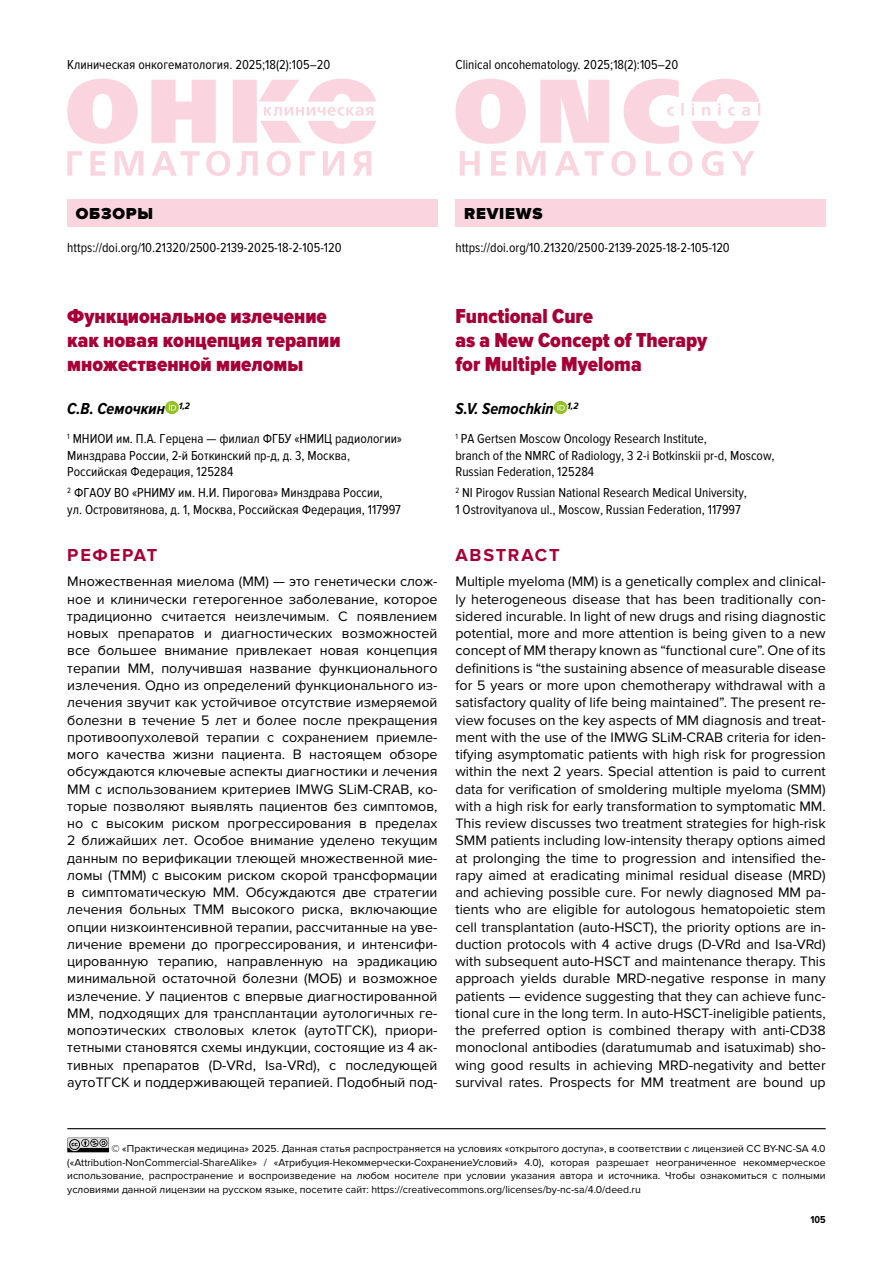
<style>
.page{position:relative;width:893px;height:1263px;background:#fff}
.page>*{position:absolute;margin:0;border:0;box-sizing:border-box;transform-origin:0 0}
.t1{font:900 21px/24px "Proxima Nova Cond";color:#a70037}
.t2{font:700 18px "Proxima Nova";letter-spacing:.1em;color:#a70037}
.t3{font:italic 700 16.5px "Proxima Nova Cond";color:#000}
.t4{font:900 16.5px "Proxima Nova";letter-spacing:.05em;color:#000}
.t5{font:14.25px/17.2px "Proxima Nova";color:#000;text-align:justify}
.t6{font:13.5px/16.5px "Proxima Nova Cond";color:#000}
.t7{font:10.5px/13.5px "Proxima Nova";color:#000;text-align:justify}
.t8{font:700 10.5px "Proxima Nova Cond";color:#000}
</style>
<div class="page">
<svg style="left:460px;top:151px;width:295px;height:25px"></svg>
<svg style="left:455px;top:79px;width:305px;height:65px"></svg>
<svg style="left:67px;top:79px;width:309px;height:65px"></svg>
<svg style="left:67px;top:151px;width:304px;height:25px"></svg>
<svg style="left:67px;top:1138px;width:42px;height:14px"></svg>
<hr style="left:67px;top:1128px;width:759px;height:1px;background:#000">
<div style="left:67px;top:200px;width:370px;height:27px;background:#fad5e0"></div>
<svg style="left:165px;top:401px;width:14px;height:13px"></svg>
<div style="left:455px;top:200px;width:371px;height:27px;background:#fad5e0"></div>
<svg style="left:554px;top:401px;width:13px;height:13px"></svg>
<p class="t6" style="left:67px;top:57px;width:265px">Клиническая онкогематология. 2025;18(2):105–20</p>
<p class="t6" style="left:455px;top:57px;width:224px">Clinical oncohematology. 2025;18(2):105–20</p>
<p class="t4" style="left:76px;top:204px;width:79px">ОБЗОРЫ</p>
<p class="t6" style="left:67px;top:240px;width:276px">https://doi.org/10.21320/2500-2139-2025-18-2-105-120</p>
<p class="t4" style="left:464px;top:204px;width:80px">REVIEWS</p>
<p class="t6" style="left:455px;top:240px;width:276px">https://doi.org/10.21320/2500-2139-2025-18-2-105-120</p>
<h1 class="t1" style="left:67px;top:305px;width:275px">Функциональное излечение как новая концепция терапии множественной миеломы</h1>
<p class="t3" style="left:67px;top:399px;width:124px">С.В. Семочкин <sup>1,2</sup></p>
<p class="t6" style="left:67px;top:431px;width:336px"><sup>1</sup> МНИОИ им. П.А. Герцена — филиал ФГБУ «НМИЦ радиологии»<br>Минздрава России, 2-й Боткинский пр-д, д. 3, Москва,<br>Российская Федерация, 125284</p>
<p class="t6" style="left:67px;top:485px;width:335px"><sup>2</sup> ФГАОУ ВО «РНИМУ им. Н.И. Пирогова» Минздрава России,<br>ул. Островитянова, д. 1, Москва, Российская Федерация, 117997</p>
<p class="t2" style="left:67px;top:544px;width:91px">РЕФЕРАТ</p>
<p class="t5" style="left:67px;top:573px;width:372px">Множественная миелома (ММ) — это генетически слож&shy;ное и клинически гетерогенное заболевание, которое традиционно считается неизлечимым. С появлением новых препаратов и диагностических возможностей все большее внимание привлекает новая концепция терапии ММ, получившая название функционального излечения. Одно из определений функционального из&shy;лечения звучит как устойчивое отсутствие измеряемой болезни в течение 5 лет и более после прекращения противоопухолевой терапии с сохранением приемле&shy;мого качества жизни пациента. В настоящем обзоре обсуждаются ключевые аспекты диагностики и лечения ММ с использованием критериев IMWG SLiM-CRAB, ко&shy;торые позволяют выявлять пациентов без симптомов, но с высоким риском прогрессирования в пределах 2 ближайших лет. Особое внимание уделено текущим данным по верификации тлеющей множественной мие&shy;ломы (ТММ) с высоким риском скорой трансформации в симптоматическую ММ. Обсуждаются две стратегии лечения больных ТММ высокого риска, включающие опции низкоинтенсивной терапии, рассчитанные на уве&shy;личение времени до прогрессирования, и интенсифи&shy;цированную терапию, направленную на эрадикацию минимальной остаточной болезни (МОБ) и возможное излечение. У пациентов с впервые диагностированной ММ, подходящих для трансплантации аутологичных ге&shy;мопоэтических стволовых клеток (аутоТГСК), приори&shy;тетными становятся схемы индукции, состоящие из 4 ак&shy;тивных препаратов (D-VRd, Isa-VRd), с последующей аутоТГСК и поддерживающей терапией. Подобный под-</p>
<h1 class="t1" style="left:455px;top:305px;width:253px">Functional Cure<br>as a New Concept of Therapy for Multiple Myeloma</h1>
<p class="t3" style="left:455px;top:399px;width:124px">S.V. Semochkin <sup>1,2</sup></p>
<p class="t6" style="left:455px;top:431px;width:321px"><sup>1</sup> PA Gertsen Moscow Oncology Research Institute,<br>branch of the NMRC of Radiology, 3 2-i Botkinskii pr-d, Moscow,<br>Russian Federation, 125284</p>
<p class="t6" style="left:455px;top:485px;width:293px"><sup>2</sup> NI Pirogov Russian National Research Medical University,<br>1 Ostrovityanova ul., Moscow, Russian Federation, 117997</p>
<p class="t2" style="left:455px;top:544px;width:106px">ABSTRACT</p>
<p class="t5" style="left:455px;top:573px;width:372px">Multiple myeloma (MM) is a genetically complex and clinical&shy;ly heterogeneous disease that has been traditionally con&shy;sidered incurable. In light of new drugs and rising diagnostic potential, more and more attention is being given to a new concept of MM therapy known as “functional cure”. One of its definitions is “the sustaining absence of measurable disease for 5 years or more upon chemotherapy withdrawal with a satisfactory quality of life being maintained”. The present re&shy;view focuses on the key aspects of MM diagnosis and treat&shy;ment with the use of the IMWG SLiM-CRAB criteria for iden&shy;tifying asymptomatic patients with high risk for progression within the next 2 years. Special attention is paid to current data for verification of smoldering multiple myeloma (SMM) with a high risk for early transformation to symptomatic MM.<br>This review discusses two treatment strategies for high-risk SMM patients including low-intensity therapy options aimed at prolonging the time to progression and intensified the&shy;rapy aimed at eradicating minimal residual disease (MRD) and achieving possible cure. For newly diagnosed MM pa&shy;tients who are eligible for autologous hematopoietic stem cell transplantation (auto-HSCT), the priority options are in&shy;duction protocols with 4 active drugs (D-VRd and Isa-VRd) with subsequent auto-HSCT and maintenance therapy. This approach yields durable MRD-negative response in many patients — evidence suggesting that they can achieve func&shy;tional cure in the long term. In auto-HSCT-ineligible patients, the preferred option is combined therapy with anti-CD38 monoclonal antibodies (daratumumab and isatuximab) sho&shy;wing good results in achieving MRD-negativity and better survival rates. Prospects for MM treatment are bound up</p>
<p class="t7" style="left:67px;top:1142px;width:760px;text-indent:44px">© «Практическая медицина» 2025. Данная статья распространяется на условиях «открытого доступа», в соответствии с лицензией CC BY-NC-SA 4.0 («Attribution-NonCommercial-ShareAlike» / «Атрибуция-Некоммерчески-СохранениеУсловий» 4.0), которая разрешает неограниченное некоммерческое использование, распространение и воспроизведение на любом носителе при условии указания автора и источника. Чтобы ознакомиться с полными условиями данной лицензии на русском языке, посетите сайт: https://creativecommons.org/licenses/by-nc-sa/4.0/deed.ru</p>
<p class="t8" style="left:810px;top:1213px;width:17px">105</p>
</div>
